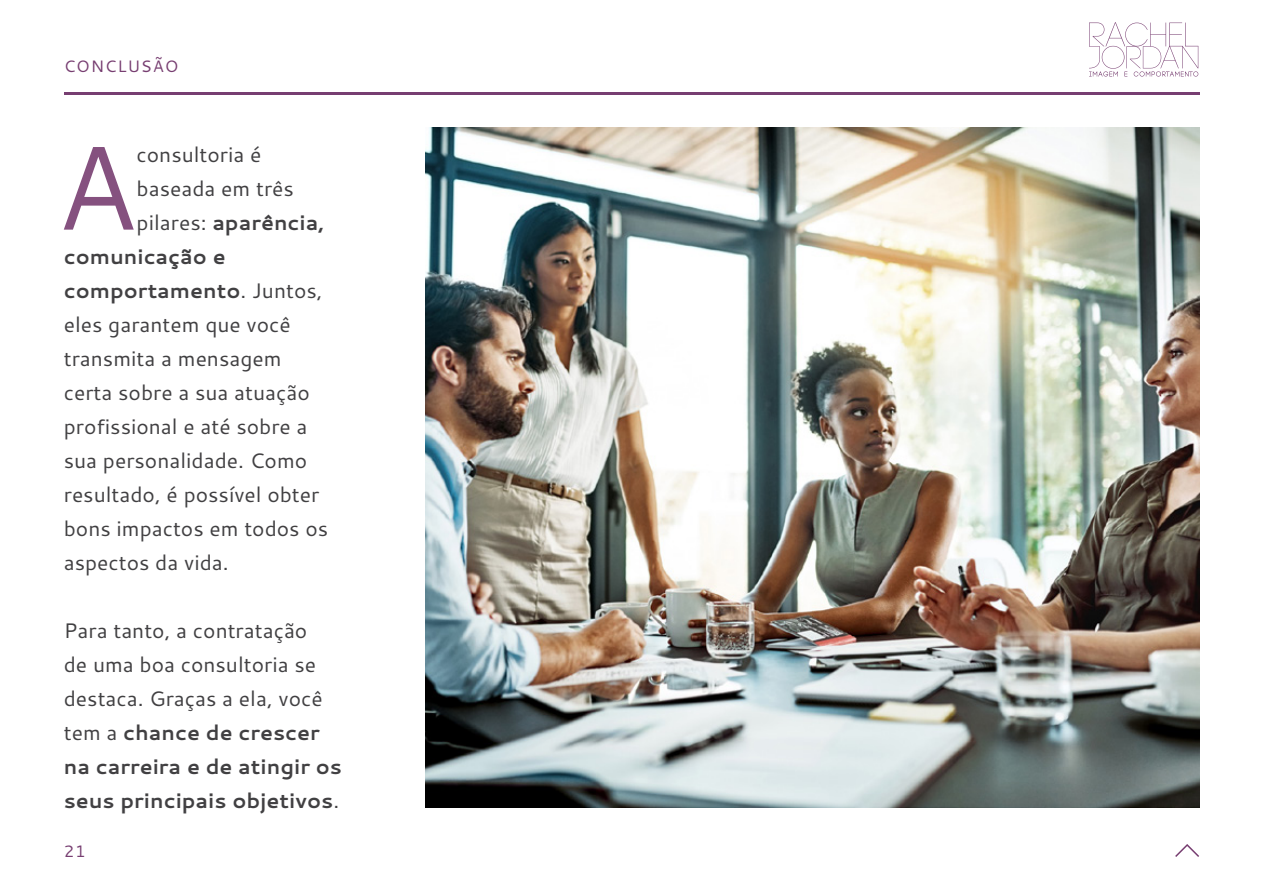
<style>
.page{position:relative;width:1263px;height:893px;background:#fff}
.page>*{position:absolute;margin:0;border:0;box-sizing:border-box;transform-origin:0 0}
.t1{font:119.1px "Cantarell";color:#85517f}
.t2{font:21px/34px "Cantarell";color:#414042}
.t3{font:700 21px "Cantarell";color:#414042}
.t4{font:16.5px "Cantarell";letter-spacing:.05em;color:#773e71}
.s1{font-weight:400}
.s2{font-weight:700}
</style>
<div class="page">
<hr style="left:64px;top:92px;width:1135px;height:2px;background:#773e71">
<svg style="left:1175px;top:844px;width:24px;height:13px"></svg>
<svg style="left:1089px;top:22px;width:109px;height:55px"></svg>
<img style="left:425px;top:128px;width:774px;height:680px">
<p class="t4" style="left:64px;top:55px;width:116px">CONCLUSÃO</p>
<h1 class="t1" style="left:56px;top:105px;width:82px">A</h1>
<p class="t2" style="left:137px;top:136px;width:126px">consultoria é</p>
<p class="t2" style="left:137px;top:170px;width:159px">baseada em três</p>
<p class="t3" style="left:137px;top:208px;width:189px"><span class="s1">pilares:</span> aparência,</p>
<p class="t3" style="left:64px;top:242px;width:163px">comunicação e</p>
<p class="t3" style="left:64px;top:276px;width:260px">comportamento<span class="s1">. Juntos,</span></p>
<p class="t2" style="left:64px;top:307px;width:228px">eles garantem que você</p>
<p class="t2" style="left:64px;top:341px;width:219px">transmita a mensagem</p>
<p class="t2" style="left:64px;top:375px;width:248px">certa sobre a sua atuação</p>
<p class="t2" style="left:64px;top:409px;width:245px">profissional e até sobre a</p>
<p class="t2" style="left:64px;top:443px;width:245px">sua personalidade. Como</p>
<p class="t2" style="left:64px;top:477px;width:257px">resultado, é possível obter</p>
<p class="t2" style="left:64px;top:511px;width:266px">bons impactos em todos os</p>
<p class="t2" style="left:64px;top:545px;width:166px">aspectos da vida.</p>
<p class="t2" style="left:64px;top:613px;width:280px">Para tanto, a contratação<br>de uma boa consultoria se destaca. Graças a ela, você tem a <span class="s2">chance de crescer na carreira e de atingir os seus principais objetivos</span>.</p>
<p class="t4" style="left:64px;top:839px;width:23px">21</p>
</div>
